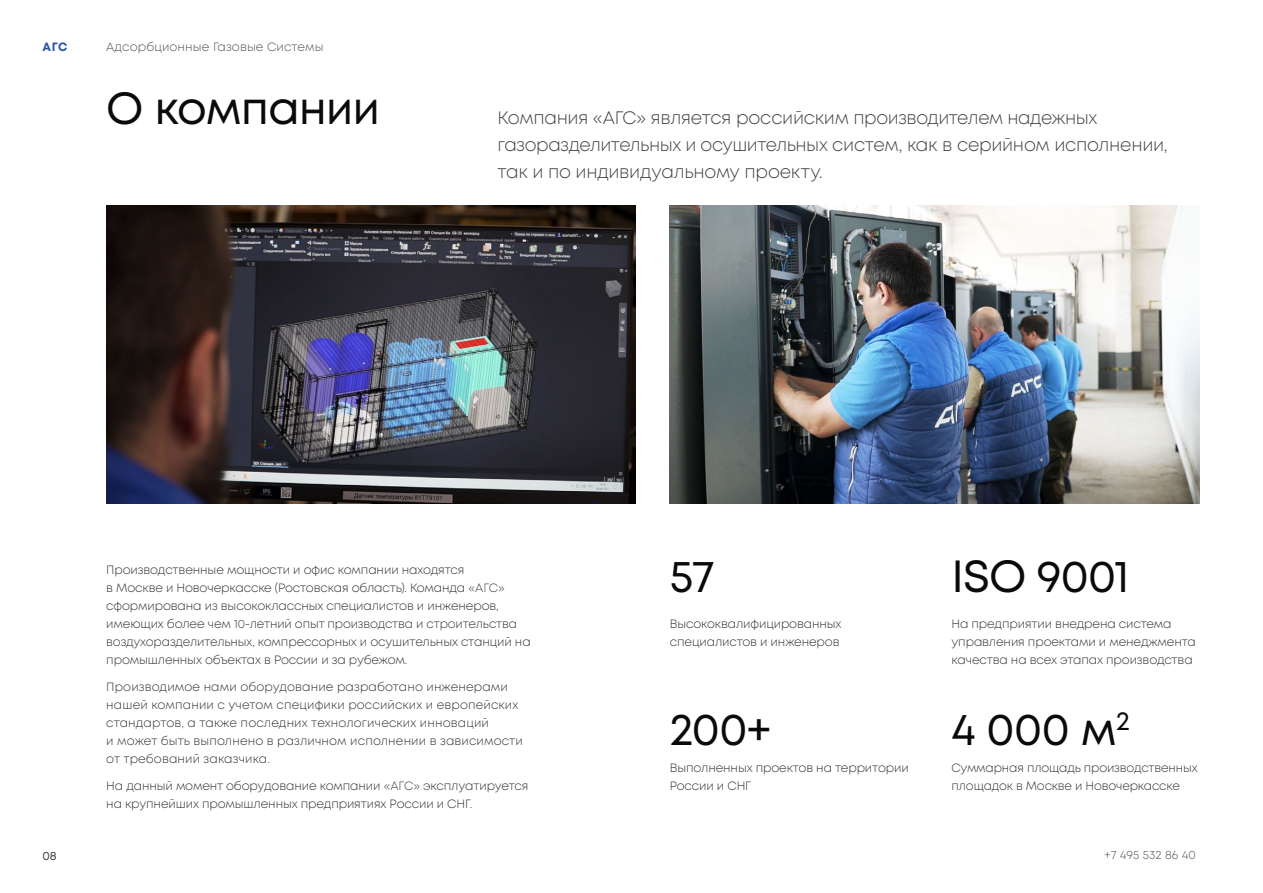
<style>
.page{position:relative;width:1263px;height:893px;background:#fff}
.page>*{position:absolute;margin:0;border:0;box-sizing:border-box;transform-origin:0 0}
.t1{font:45px "Mont";letter-spacing:-.02em;color:#0a0a0a}
.t2{font:300 18px/27px "Mont";letter-spacing:-.02em;color:#3c3c3b}
.t3{font:300 12px/18px "Mont";letter-spacing:-.01em;color:#282827}
.t4{font:300 12px/18px "Mont";letter-spacing:.01em;color:#282827}
.t5{font:300 12px "Mont";letter-spacing:.01em;color:#4a4a49}
.t6{font:700 12px "Mont";color:#2652a8}
.t7{font:12px "Mont";color:#3c3c3b}
.s1{color:#3c3c3b}
</style>
<div class="page">
<img style="left:106px;top:206px;width:530px;height:297px">
<img style="left:670px;top:206px;width:529px;height:297px">
<p class="t6" style="left:43px;top:39px;width:26px">АГС</p>
<p class="t5" style="left:106px;top:40px;width:219px">Адсорбционные Газовые Системы</p>
<h1 class="t1" style="left:106px;top:79px;width:276px">О компании</h1>
<h2 class="t2" style="left:497px;top:104px;width:672px">Компания «АГС» является российским производителем надежных газоразделительных и осушительных систем, как в серийном исполнении, так и по индивидуальному проекту.</h2>
<p class="t3" style="left:106px;top:561px;width:426px">Производственные мощности и офис компании находятся<br>в Москве и Новочеркасске (Ростовская область). Команда <span class="s1">«АГС» </span>сформирована из высококлассных специалистов и инженеров, имеющих более чем 10-летний опыт производства и строительства воздухоразделительных, компрессорных и осушительных станций на промышленных объектах в России и за рубежом.</p>
<p class="t4" style="left:106px;top:678px;width:418px">Производимое нами оборудование разработано инженерами нашей компании с учетом специфики российских и европейских стандартов, а также последних технологических инноваций<br>и может быть выполнено в различном исполнении в зависимости от требований заказчика.</p>
<p class="t3" style="left:106px;top:777px;width:424px">На данный момент оборудование компании <span class="s1">«АГС»</span> эксплуатируется на крупнейших промышленных предприятиях России и СНГ.</p>
<h1 class="t1" style="left:670px;top:547px;width:46px">57</h1>
<h1 class="t1" style="left:951px;top:547px;width:179px">ISO 9001</h1>
<p class="t3" style="left:670px;top:615px;width:173px">Высококвалифицированных специалистов и инженеров</p>
<h1 class="t1" style="left:670px;top:700px;width:103px">200+</h1>
<p class="t3" style="left:951px;top:615px;width:246px">На предприятии внедрена система управления проектами и менеджмента качества на всех этапах производства</p>
<h1 class="t1" style="left:951px;top:700px;width:180px">4 000 м<sup>2</sup></h1>
<p class="t3" style="left:670px;top:759px;width:241px">Выполненных проектов на территории<br>России и СНГ</p>
<p class="t3" style="left:951px;top:759px;width:248px">Суммарная площадь производственных площадок в Москве и Новочеркасске</p>
<p class="t7" style="left:43px;top:848px;width:16px">08</p>
<p class="t5" style="left:1105px;top:847px;width:93px">+7 495 532 86 40</p>
</div>
